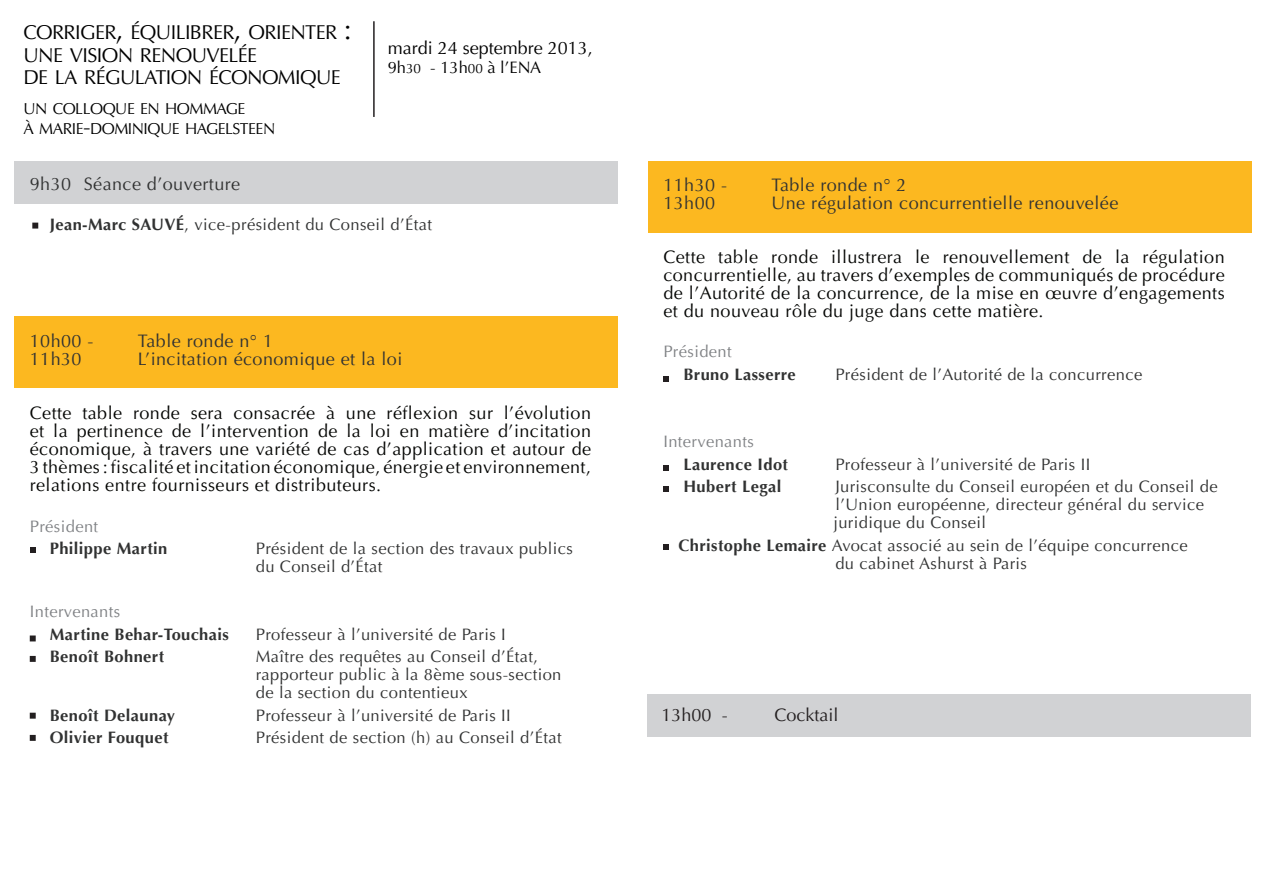
<style>
.page{position:relative;width:1263px;height:893px;background:#fff}
.page>*{position:absolute;margin:0;border:0;box-sizing:border-box;transform-origin:0 0}
.t1{font:19.95px/22.5px "Optima LT";letter-spacing:-.03em;color:#000}
.t2{font:18px/18px "Optima LT";letter-spacing:.025em;color:#040503;text-align:justify}
.t3{font:18px "Optima LT";letter-spacing:.025em;color:#313232}
.t4{font:18px "Optima LT";color:#000}
.t5{font:18px "Optima LT";color:#231f20}
.t6{font:16.5px/18px "Optima LT";letter-spacing:.025em;color:#313232}
.t7{font:700 16.5px "Optima LT";letter-spacing:.025em;color:#313232}
.t8{font:16.5px "Optima LT";letter-spacing:.025em;color:#808285}
.t9{font:16.5px "Optima LT";color:#000}
.t10{font:15.75px/19.5px "Optima LT";letter-spacing:-.03em;color:#000}
.s1{font-size:28.5px}
.s2{font-size:22.5px}
.s3{font-size:13.5px}
.s4{font-weight:700}
</style>
<div class="page">
<div style="left:647px;top:694px;width:603px;height:43px;background:#d1d2d4"></div>
<div style="left:15px;top:161px;width:603px;height:43px;background:#d1d2d4"></div>
<div style="left:15px;top:317px;width:603px;height:71px;background:#fcb820"></div>
<div style="left:648px;top:161px;width:603px;height:72px;background:#fcb820"></div>
<svg style="left:30px;top:547px;width:6px;height:6px"></svg>
<svg style="left:663px;top:486px;width:6px;height:6px"></svg>
<hr style="left:373px;top:21px;width:2px;height:96px;background:#231f20">
<svg style="left:30px;top:635px;width:6px;height:6px"></svg>
<svg style="left:32px;top:223px;width:6px;height:6px"></svg>
<svg style="left:30px;top:656px;width:6px;height:6px"></svg>
<svg style="left:30px;top:713px;width:6px;height:6px"></svg>
<svg style="left:30px;top:735px;width:6px;height:6px"></svg>
<svg style="left:663px;top:376px;width:6px;height:6px"></svg>
<svg style="left:663px;top:544px;width:6px;height:6px"></svg>
<svg style="left:663px;top:465px;width:6px;height:6px"></svg>
<p class="t1" style="left:23px;top:22px;width:330px">CORRIGER<span class="s1">,</span> ÉQUILIBRER<span class="s1">,</span> ORIENTER <span class="s1">:<br></span>UNE VISION RENOUVELÉE<br>DE LA RÉGULATION ÉCONOMIQUE</p>
<p class="t10" style="left:23px;top:100px;width:253px">UN COLLOQUE EN HOMMAGE<br>À MARIE<span class="s2">-</span>DOMINIQUE HAGELSTEEN</p>
<p class="t4" style="left:388px;top:37px;width:207px">mardi 24 septembre 2013,</p>
<p class="t9" style="left:388px;top:58px;width:155px">9h<span class="s3">30</span> - 13h<span class="s3">00</span> à l’ENA</p>
<p class="t3" style="left:30px;top:173px;width:212px">9h30 Séance d’ouverture</p>
<p class="t6" style="left:50px;top:216px;width:384px"><span class="s4">Jean-Marc SAUVÉ</span>, vice-président du Conseil d’État</p>
<p class="t3" style="left:30px;top:331px;width:92px">10h00 - T</p>
<p class="t3" style="left:146px;top:331px;width:128px">able ronde n° 1</p>
<p class="t3" style="left:30px;top:349px;width:75px">11h30 L</p>
<p class="t3" style="left:145px;top:349px;width:259px">’incitation économique et la loi</p>
<p class="t2" style="left:30px;top:404px;width:563px">Cette table ronde sera consacrée à une réflexion sur l’évolution et la pertinence de l’intervention de la loi en matière d’incitation économique, à travers une variété de cas d’application et autour de 3 thèmes : fiscalité et incitation économique, énergie et environnement, relations entre fournisseurs et distributeurs.</p>
<p class="t8" style="left:30px;top:517px;width:70px">Président</p>
<p class="t7" style="left:50px;top:539px;width:119px">Philippe Martin</p>
<p class="t6" style="left:256px;top:540px;width:319px">Président de la section des travaux publics du Conseil d’État</p>
<p class="t8" style="left:30px;top:602px;width:92px">I ntervenants</p>
<p class="t7" style="left:50px;top:625px;width:181px">Martine Behar-Touchais</p>
<p class="t6" style="left:256px;top:625px;width:248px">Professeur à l’université de Paris I</p>
<p class="t7" style="left:50px;top:647px;width:116px">Benoît Bohnert</p>
<p class="t6" style="left:256px;top:648px;width:307px">Maître des requêtes au Conseil d’État, rapporteur public à la 8ème sous-section de la section du contentieux</p>
<p class="t7" style="left:50px;top:706px;width:127px">Benoît Delaunay</p>
<p class="t6" style="left:256px;top:706px;width:250px">Professeur à l’université de Paris II</p>
<p class="t7" style="left:50px;top:728px;width:120px">Olivier Fouquet</p>
<p class="t6" style="left:256px;top:729px;width:307px">Président de section (h) au Conseil d’État</p>
<p class="t3" style="left:663px;top:174px;width:92px">11h30 - T</p>
<p class="t3" style="left:780px;top:174px;width:128px">able ronde n° 2</p>
<p class="t3" style="left:663px;top:192px;width:53px">13h00</p>
<p class="t3" style="left:771px;top:192px;width:348px">Une régulation concurrentielle renouvelée</p>
<p class="t2" style="left:663px;top:248px;width:563px">Cette table ronde illustrera le renouvellement de la régulation concurrentielle, au travers d’exemples de communiqués de procédure de l’Autorité de la concurrence, de la mise en œuvre d’engagements et du nouveau rôle du juge dans cette matière.</p>
<p class="t8" style="left:663px;top:342px;width:70px">Président</p>
<p class="t7" style="left:683px;top:365px;width:114px">Bruno Lasserre</p>
<p class="t6" style="left:835px;top:366px;width:308px">Président de l’Autorité de la concurrence</p>
<p class="t8" style="left:663px;top:432px;width:92px">I ntervenants</p>
<p class="t7" style="left:683px;top:455px;width:106px">Laurence Idot</p>
<p class="t6" style="left:835px;top:456px;width:250px">Professeur à l’université de Paris II</p>
<p class="t7" style="left:683px;top:477px;width:100px">Hubert Legal</p>
<p class="t6" style="left:833px;top:478px;width:386px">Jurisconsulte du Conseil européen et du Conseil de l’Union européenne, directeur général du service juridique du Conseil</p>
<p class="t6" style="left:678px;top:537px;width:511px;text-align:center"><span class="s4">Christophe Lemaire</span> Avocat associé au sein de l’équipe concurrence du cabinet Ashurst à Paris</p>
<p class="t5" style="left:662px;top:704px;width:68px">13h00 -</p>
<p class="t5" style="left:775px;top:704px;width:65px">Cocktail</p>
</div>
